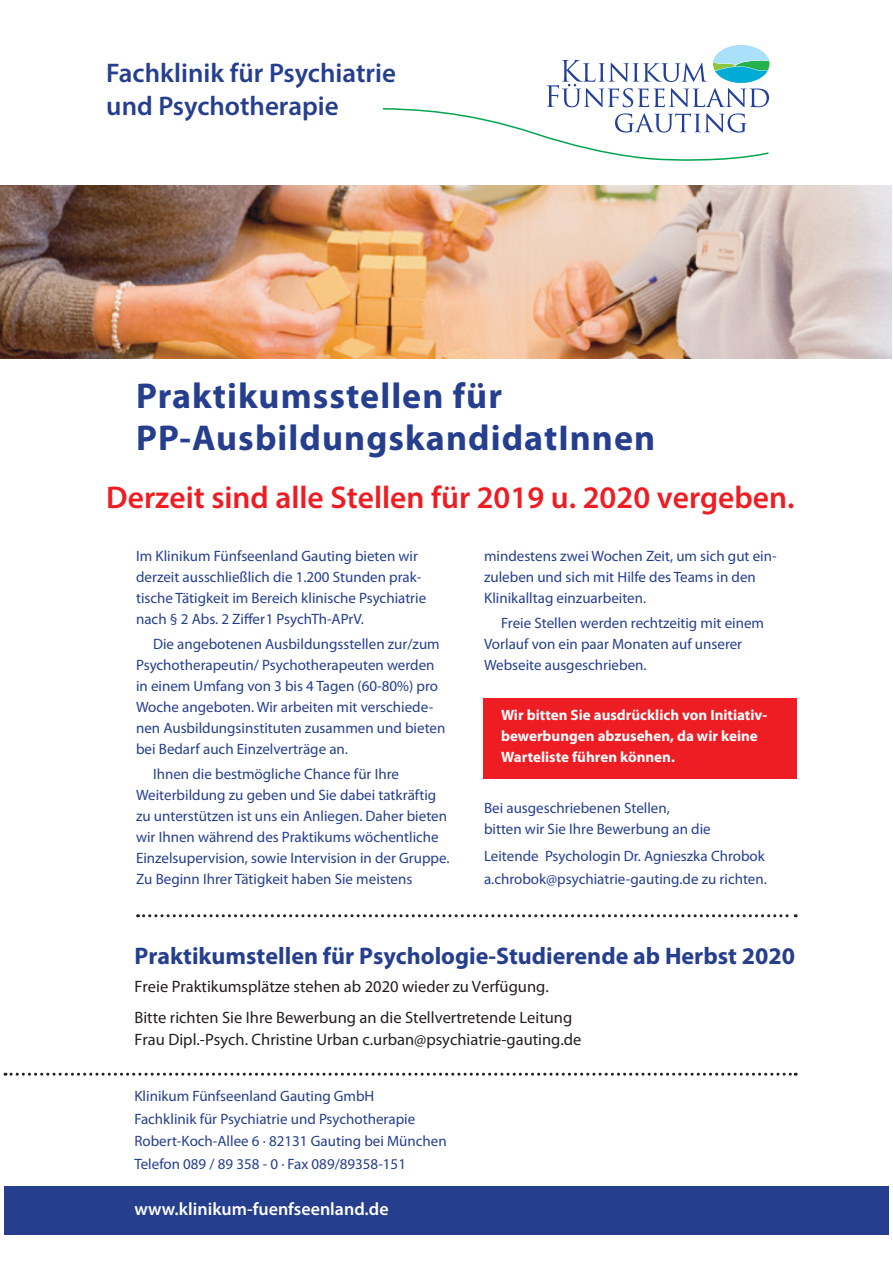
<style>
.page{position:relative;width:893px;height:1263px;background:#fff}
.page>*{position:absolute;margin:0;border:0;box-sizing:border-box;transform-origin:0 0}
.t1{font:700 36px/42px "Myriad Pro";letter-spacing:.03em;color:#253f8e}
.t2{font:600 31.5px "Myriad Pro";color:#ee1d23}
.t3{font:600 27px/32.4px "Myriad Pro";color:#253f8e}
.t4{font:700 24px "Myriad Pro";color:#253f8e}
.t5{font:600 18px "Myriad Pro";color:#fff}
.t6{font:16.5px/31px "Myriad Pro";color:#231f20}
.t7{font:15px/21px "Myriad Pro";color:#253f8e}
.t8{font:700 15px/21px "Myriad Pro";color:#fff}
</style>
<div class="page">
<div style="left:483px;top:698px;width:314px;height:80px;background:#ee1d23"></div>
<svg style="left:5px;top:1073px;width:791px;height:3px"></svg>
<svg style="left:138px;top:914px;width:658px;height:3px"></svg>
<div style="left:4px;top:1186px;width:885px;height:49px;background:#253f8e"></div>
<svg style="left:382px;top:45px;width:388px;height:116px"></svg>
<img style="left:0;top:185px;width:891px;height:173px">
<h3 class="t3" style="left:106px;top:57px;width:291px">Fachklinik für Psychiatrie und Psychotherapie</h3>
<h1 class="t1" style="left:136px;top:374px;width:521px">Praktikumsstellen für<br>PP-AusbildungskandidatInnen</h1>
<h2 class="t2" style="left:106px;top:478px;width:690px">Derzeit sind alle Stellen für 2019 u. 2020 vergeben.</h2>
<p class="t7" style="left:136px;top:545px;width:292px">Im Klinikum Fünfseenland Gauting bieten wir derzeit ausschließlich die 1.200 Stunden prak&shy;tische Tätigkeit im Bereich klinische Psychiatrie nach § 2 Abs. 2 Ziffer 1 PsychTh-APrV.</p>
<p class="t7" style="left:136px;top:633px;width:311px;text-indent:17px">Die angebotenen Ausbildungsstellen zur/zum Psychotherapeutin/ Psychotherapeuten werden in einem Umfang von 3 bis 4 Tagen (60-80%) pro Woche angeboten. Wir arbeiten mit verschiede&shy;nen Ausbildungsinstituten zusammen und bieten bei Bedarf auch Einzelverträge an.</p>
<p class="t7" style="left:136px;top:763px;width:315px;text-indent:17px">Ihnen die bestmögliche Chance für Ihre Weiterbildung zu geben und Sie dabei tatkräftig zu unterstützen ist uns ein Anliegen. Daher bieten wir Ihnen während des Praktikums wöchentliche Einzelsupervision, sowie Intervision in der Gruppe.<br>Zu Beginn Ihrer Tätigkeit haben Sie meistens</p>
<p class="t7" style="left:484px;top:545px;width:294px">mindestens zwei Wochen Zeit, um sich gut ein&shy;zuleben und sich mit Hilfe des Teams in den<br>Klinikalltag einzuarbeiten.</p>
<p class="t7" style="left:484px;top:612px;width:282px;text-indent:17px">Freie Stellen werden rechtzeitig mit einem<br>Vorlauf von ein paar Monaten auf unserer<br>Webseite ausgeschrieben.</p>
<p class="t8" style="left:501px;top:704px;width:268px">Wir bitten Sie ausdrücklich von Initiativ&shy;bewerbungen abzusehen, da wir keine<br>Warteliste führen können.</p>
<p class="t7" style="left:484px;top:797px;width:228px">Bei ausgeschriebenen Stellen, bitten wir Sie Ihre Bewerbung an die</p>
<p class="t7" style="left:484px;top:845px;width:284px;line-height:22.5px">Leitende Psychologin Dr. Agnieszka Chrobok a.chrobok@psychiatrie-gauting.de zu richten.</p>
<h3 class="t4" style="left:134px;top:940px;width:662px">Praktikumstellen für Psychologie-Studierende ab Herbst 2020</h3>
<p class="t6" style="left:134px;top:970px;width:439px">Freie Praktikumsplätze stehen ab 2020 wieder zu Verfügung.<br>Bitte richten Sie Ihre Bewerbung an die Stellvertretende Leitung</p>
<p class="t6" style="left:134px;top:1024px;width:448px">Frau Dipl.-Psych. Christine Urban c.urban@psychiatrie-gauting.de</p>
<p class="t7" style="left:134px;top:1085px;width:314px;line-height:22.5px">Klinikum Fünfseenland Gauting GmbH<br>Fachklinik für Psychiatrie und Psychotherapie Robert-Koch-Allee 6 · 82131 Gauting bei München Telefon 089 / 89 358 - 0 · Fax 089/89358-151</p>
<p class="t5" style="left:134px;top:1197px;width:256px">www.klinikum-fuenfseenland.de</p>
</div>
